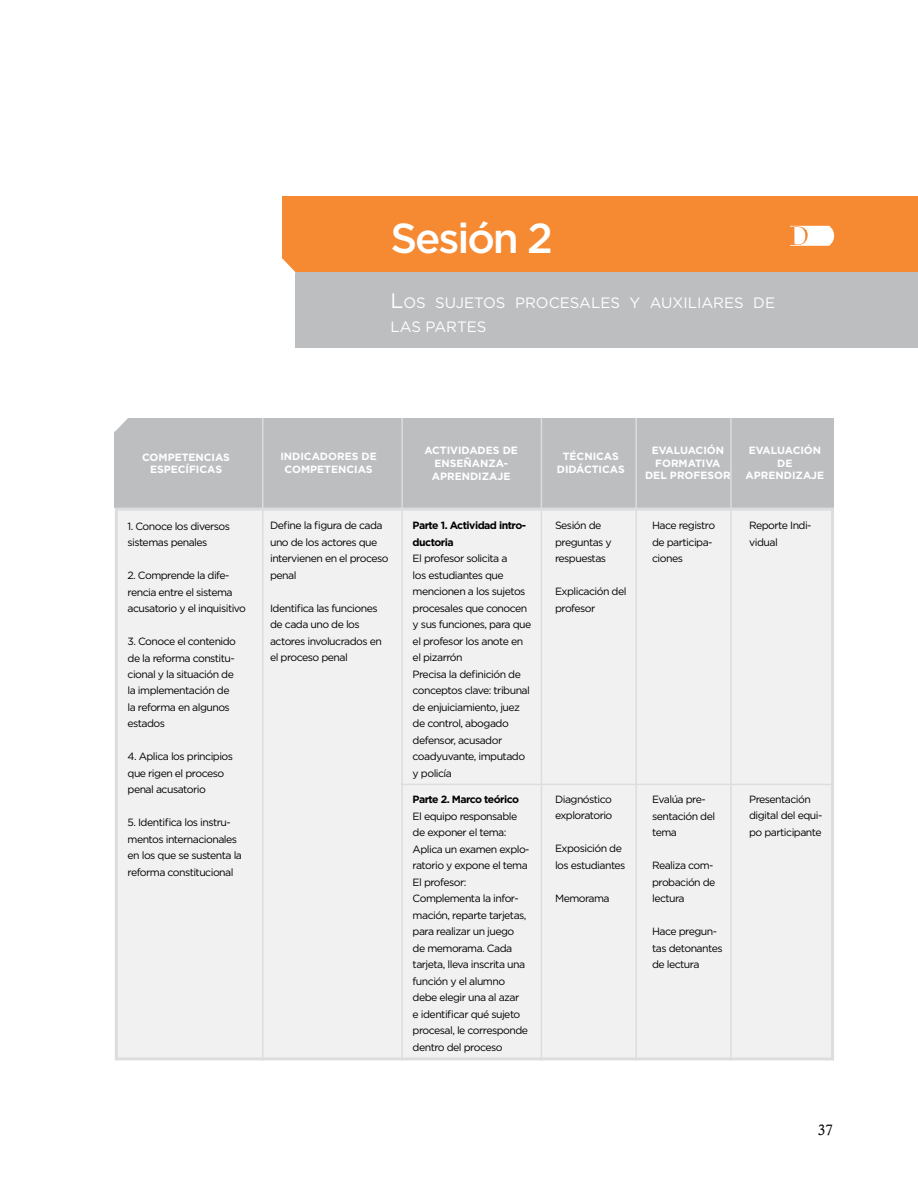
<style>
.page{position:relative;width:918px;height:1188px;background:#fff}
.page>*{position:absolute;margin:0;border:0;box-sizing:border-box;transform-origin:0 0}
.t1{font:500 42px "Gotham";letter-spacing:-.05em;color:#fff}
.t2{font:15px/24px "Gotham";color:#fff}
.t3{font:15px "Calisto";color:#000}
.t4{font:10.5px/16.5px "Gotham";letter-spacing:-.05em;color:#000}
.t5{font:700 10.5px/12.6px "Gotham";color:#fff;text-align:center}
.t6{font:700 10.5px/16.5px "Gotham";letter-spacing:-.05em;color:#000}
.s1{font-size:21px}
</style>
<div class="page">
<div style="left:282px;top:196px;width:636px;height:76px;background:#f68a33"></div>
<div style="left:296px;top:272px;width:622px;height:76px;background:#bcbec0"></div>
<svg style="left:790px;top:226px;width:44px;height:20px"></svg>
<svg style="left:282px;top:258px;width:14px;height:28px"></svg>
<div style="left:115px;top:418px;width:719px;height:90px;background:#bcbec0"></div>
<div style="left:115px;top:508px;width:719px;height:552px;background:#f1f1f2;border:3px solid #dcddde"></div>
<hr style="left:262px;top:418px;width:1px;height:642px;background:#dcddde">
<hr style="left:401px;top:418px;width:2px;height:642px;background:#dcddde">
<hr style="left:541px;top:418px;width:1px;height:642px;background:#dcddde">
<hr style="left:635px;top:418px;width:2px;height:642px;background:#dcddde">
<hr style="left:730px;top:418px;width:2px;height:642px;background:#dcddde">
<hr style="left:401px;top:784px;width:432px;height:1px;background:#dcddde">
<svg style="left:114px;top:418px;width:14px;height:14px"></svg>
<h1 class="t1" style="left:390px;top:210px;width:164px">Sesión 2</h1>
<h2 class="t2" style="left:390px;top:290px;width:386px"><span class="s1">L</span>os sujetos procesales y auxiliares de las partes</h2>
<p class="t5" style="left:142px;top:451px;width:88px">COMPETENCIAS<br>ESPEC ÍFICAS</p>
<p class="t4" style="left:128px;top:517px;width:104px">1. Conoce los diversos sistemas penales</p>
<p class="t4" style="left:128px;top:567px;width:120px">2. Comprende la dife&shy;rencia entre el sistema acusatorio y el inquisitivo</p>
<p class="t4" style="left:128px;top:633px;width:110px">3. Conoce el contenido de la reforma constitu&shy;cional y la situación de la implementación de la reforma en algunos estados</p>
<p class="t4" style="left:128px;top:748px;width:107px">4. Aplica los principios que rigen el proceso penal acusatorio</p>
<p class="t4" style="left:128px;top:814px;width:116px">5. Identifica los instru&shy;mentos internacionales en los que se sustenta la reforma constitucional</p>
<p class="t5" style="left:280px;top:450px;width:98px">I NDICADORES DE<br>COMPETENCIAS</p>
<p class="t4" style="left:270px;top:517px;width:120px">Define la figura de cada uno de los actores que intervienen en el proceso penal</p>
<p class="t4" style="left:270px;top:600px;width:113px">Identifica las funciones de cada uno de los actores involucrados en el proceso penal</p>
<p class="t5" style="left:424px;top:444px;width:95px">ACTIVI DADES DE<br>ENSEÑANZA-<br>APRENDIZAJE</p>
<p class="t6" style="left:413px;top:517px;width:115px">PARTE 1. ACTIVIDAD INTRO-<br>DUCTORIA</p>
<p class="t4" style="left:413px;top:550px;width:120px">El profesor solicita a<br>los estudiantes que mencionen a los sujetos procesales que conocen y sus funciones, para que el profesor los anote en el pizarrón<br>Precisa la definición de conceptos clave: tribunal de enjuiciamiento, juez de control, abogado defensor, acusador coadyuvante, imputado y policía</p>
<p class="t6" style="left:413px;top:791px;width:108px">PARTE 2. M ARCO TEÓRICO</p>
<p class="t4" style="left:413px;top:807px;width:118px">El equipo responsable de exponer el tema:<br>Aplica un examen explo&shy;ratorio y expone el tema<br>E l profesor:<br>Complementa la infor&shy;mación, reparte tarjetas, para realizar un juego de memorama. Cada tarjeta, lleva inscrita una función y el alumno debe elegir una al azar<br>e identificar qué sujeto procesal, le corresponde dentro del proceso</p>
<p class="t5" style="left:557px;top:450px;width:68px">TÉCNICAS<br>DI DÁCTICAS</p>
<p class="t4" style="left:555px;top:517px;width:58px">Sesión de preguntas y respuestas</p>
<p class="t4" style="left:555px;top:583px;width:73px">Explicación del profesor</p>
<p class="t5" style="left:645px;top:444px;width:84px">EVALUACI ÓN<br>FORMATIVA<br>DEL PROFESOR</p>
<p class="t5" style="left:746px;top:444px;width:80px">EVALUACI ÓN<br>DE<br>APRENDIZAJE</p>
<p class="t4" style="left:652px;top:517px;width:65px">Hace registro de participa&shy;ciones</p>
<p class="t4" style="left:749px;top:517px;width:64px">Reporte I ndi&shy;vidual</p>
<p class="t4" style="left:555px;top:791px;width:59px">Diagnóstico exploratorio</p>
<p class="t4" style="left:555px;top:840px;width:72px">Exposición de los estudiantes</p>
<p class="t4" style="left:555px;top:890px;width:56px">Memorama</p>
<p class="t4" style="left:652px;top:791px;width:65px">Evalúa pre&shy;sentación del tema</p>
<p class="t4" style="left:652px;top:857px;width:65px">Realiza com&shy;probación de lectura</p>
<p class="t4" style="left:652px;top:923px;width:72px">Hace pregun&shy;tas detonantes de lectura</p>
<p class="t4" style="left:749px;top:791px;width:75px">Presentación digital del equi&shy;po participante</p>
<h2 class="t3" style="left:818px;top:1121px;width:17px">37</h2>
</div>
